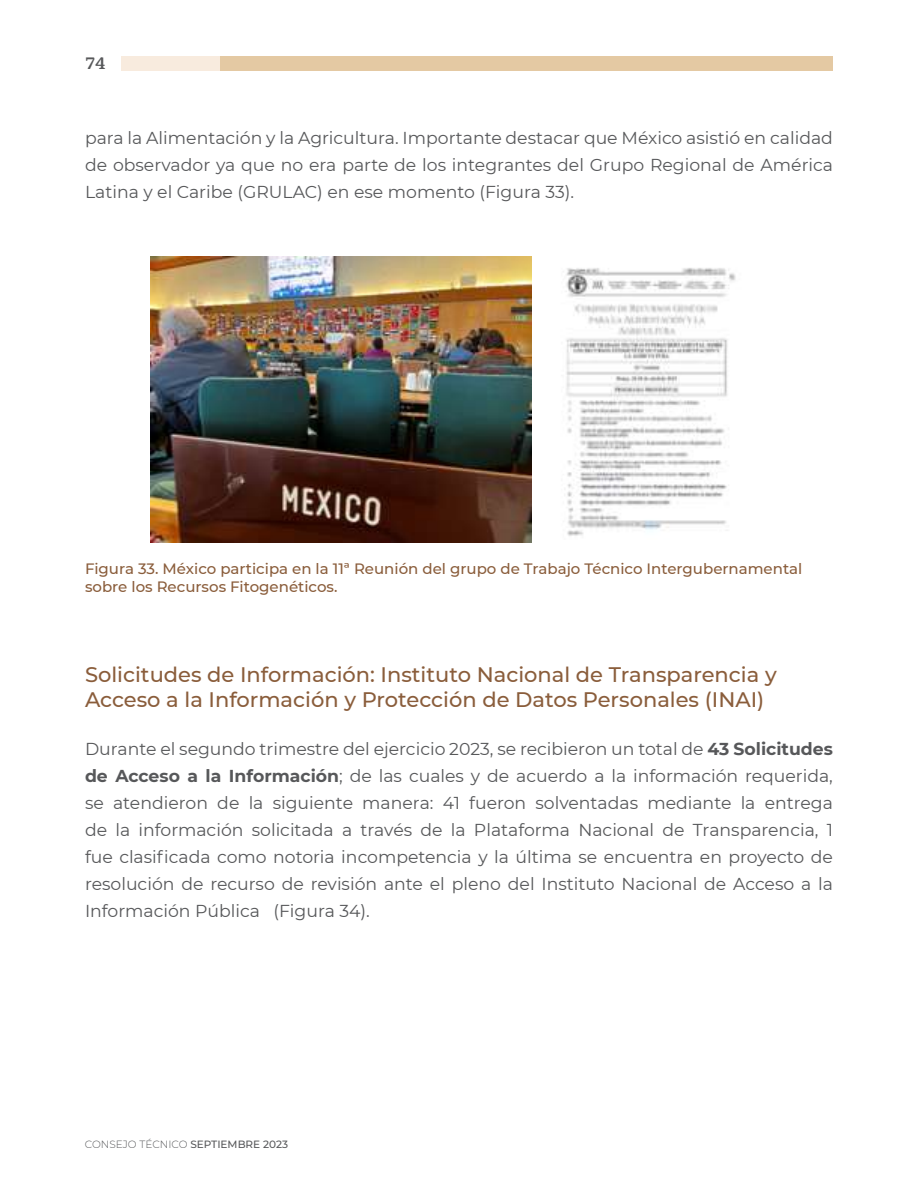
<style>
.page{position:relative;width:918px;height:1188px;background:#fff}
.page>*{position:absolute;margin:0;border:0;box-sizing:border-box;transform-origin:0 0}
.t1{font:500 21px/25.2px "Montserrat";color:#8a5d3b}
.t2{font:17.25px/27px "Montserrat";color:#57585a;text-align:justify}
.t3{font:700 16.5px "GMX";color:#57585a}
.t4{font:500 15px/18px "Montserrat";color:#8a5d3b}
.t5{font:300 10.5px "Montserrat";color:#57585a}
.s1{font-weight:700}
.s2{font-weight:500}
</style>
<div class="page">
<img style="left:150px;top:256px;width:381px;height:287px">
<img style="left:566px;top:268px;width:170px;height:268px">
<div style="left:220px;top:56px;width:613px;height:15px;background:#e4c9a3"></div>
<div style="left:122px;top:56px;width:98px;height:15px;background:#f8ebde"></div>
<p class="t3" style="left:85px;top:54px;width:22px">74</p>
<p class="t2" style="left:85px;top:124px;width:749px">para la Alimentación y la Agricultura. Importante destacar que México asistió en calidad de observador ya que no era parte de los integrantes del Grupo Regional de América Latina y el Caribe (GRULAC) en ese momento (Figura 33).</p>
<p class="t4" style="left:85px;top:559px;width:719px">Figura 33. México participa en la 11ª Reunión del grupo de Trabajo Técnico Intergubernamental sobre los Recursos Fitogenéticos.</p>
<p class="t1" style="left:85px;top:661px;width:693px">Solicitudes de Información: Instituto Nacional de Transparencia y<br>Acceso a la Información y Protección de Datos Personales (INAI)</p>
<p class="t2" style="left:85px;top:735px;width:750px">Durante el segundo trimestre del ejercicio 2023, se recibieron un total de <span class="s1">43 Solicitudes de Acceso a la Información</span>; de las cuales y de acuerdo a la información requerida, se atendieron de la siguiente manera: 41 fueron solventadas mediante la entrega de la información solicitada a través de la Plataforma Nacional de Transparencia, 1 fue clasificada como notoria incompetencia y la última se encuentra en proyecto de resolución de recurso de revisión ante el pleno del Instituto Nacional de Acceso a la Información Pública (Figura 34).</p>
<p class="t5" style="left:85px;top:1138px;width:205px">CONSEJO TÉCNICO <span class="s2">SEPTIEMBRE 2023</span></p>
</div>
